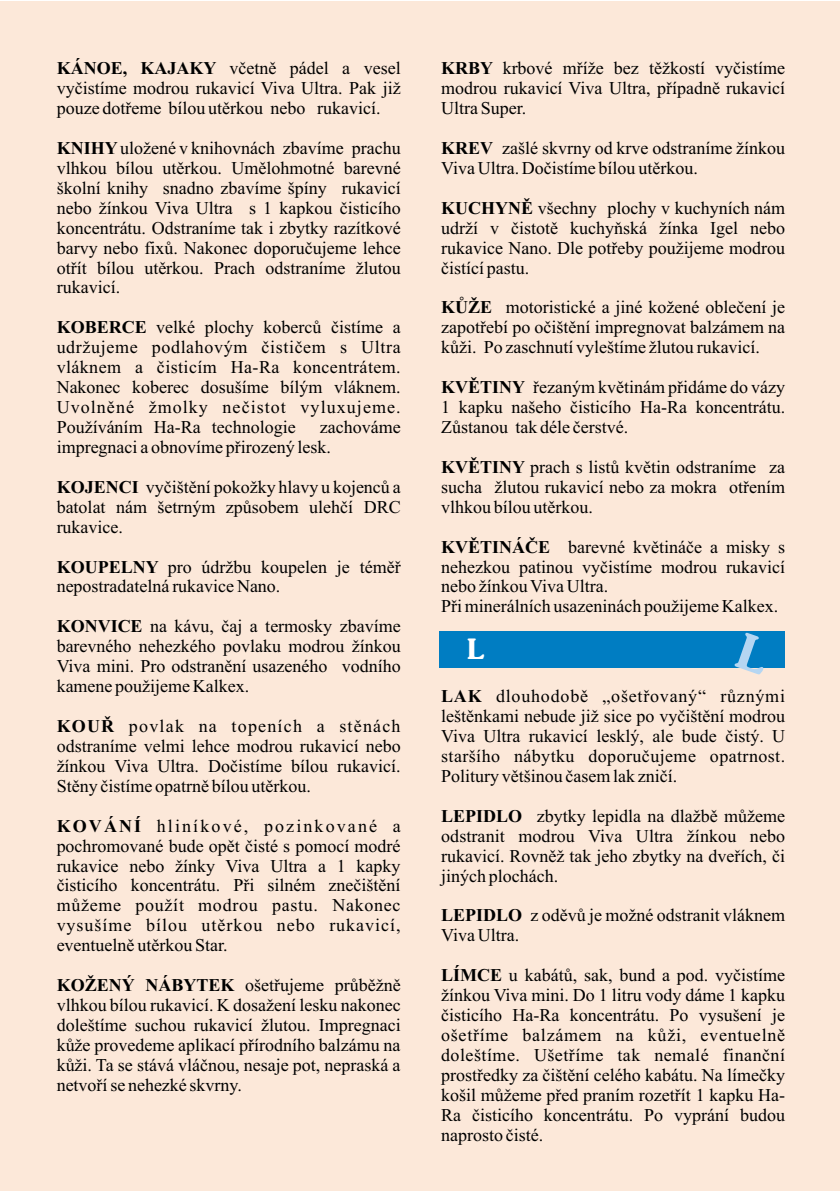
<style>
.page{position:relative;width:840px;height:1192px;background:#fff}
.page>*{position:absolute;margin:0;border:0;box-sizing:border-box;transform-origin:0 0}
.t1{font:700 28px "Southern";color:#fff}
.t2{font:18px/20px "Times New Roman CE";color:#000}
.t3{font:18px "Times New Roman";color:#000}
.t4{font:18px "Times New Roman CE";letter-spacing:.025em;color:#000}
.t5{font:18px "Times New Roman CE";letter-spacing:.035em;color:#000}
.t6{font:18px "Times New Roman CE";letter-spacing:.06em;color:#000}
.t7{font:18px "Times New Roman CE";letter-spacing:.055em;color:#000}
.t8{font:18px "Times New Roman CE";letter-spacing:.04em;color:#000}
.t9{font:18px "Times New Roman CE";letter-spacing:.065em;color:#000}
.t10{font:18px "Times New Roman CE";letter-spacing:.12em;color:#000}
.s1{font-weight:700}
.s2{font-family:"Times New Roman CE"}
</style>
<div class="page">
<div style="left:0;top:1px;width:839px;height:1190px;background:#fce8d9"></div>
<div style="left:439px;top:631px;width:346px;height:36px;background:#007dc2"></div>
<svg style="left:734px;top:667px;width:39px;height:1px"></svg>
<p class="t2" style="left:57px;top:60px;width:346px"><span class="s1">KÁNOE, KAJAKY</span> vèetnì pádel a vesel</p>
<p class="t2" style="left:441px;top:60px;width:346px"><span class="s1">KRBY</span> krbové møíže bez tìžkostí vyèistíme</p>
<p class="t2" style="left:57px;top:80px;width:346px">vyèistíme modrou rukavicí Viva Ultra. Pak již</p>
<p class="t2" style="left:441px;top:80px;width:346px">modrou rukavicí Viva Ultra, pøípadnì rukavicí</p>
<p class="t2" style="left:57px;top:100px;width:325px">pouze dotøeme bílou utìrkou nebo rukavicí.</p>
<p class="t2" style="left:441px;top:100px;width:87px">Ultra Super.</p>
<p class="t2" style="left:57px;top:140px;width:346px"><span class="s1">KNIHY</span>uložené v knihovnách zbavíme prachu</p>
<p class="t2" style="left:441px;top:140px;width:346px"><span class="s1">KREV</span> zašlé skvrny od krve odstraníme žínkou</p>
<p class="t2" style="left:57px;top:160px;width:346px">vlhkou bílou utìrkou. Umìlohmotné barevné</p>
<p class="t2" style="left:441px;top:160px;width:258px">Viva Ultra. Doèistíme bílou utìrkou.</p>
<p class="t2" style="left:57px;top:179px;width:346px">školní knihy snadno zbavíme špíny rukavicí nebo žínkou Viva Ultra s 1 kapkou èisticího</p>
<p class="t2" style="left:441px;top:199px;width:346px"><span class="s1">KUCHYNÌ</span> všechny plochy v kuchyních nám</p>
<p class="t2" style="left:57px;top:219px;width:346px">koncentrátu. Odstraníme tak i zbytky razítkové</p>
<p class="t2" style="left:441px;top:219px;width:346px">udrží v èistotì kuchyòská žínka Igel nebo</p>
<p class="t2" style="left:57px;top:239px;width:346px">barvy nebo fixù. Nakonec doporuèujeme lehce</p>
<p class="t3" style="left:441px;top:241px;width:345px"><span class="s2">rukavice Nano.</span> Dle potøeby použijeme modrou</p>
<p class="t2" style="left:57px;top:259px;width:346px">otøít bílou utìrkou. Prach odstraníme žlutou</p>
<p class="t3" style="left:441px;top:261px;width:90px">èistící pastu<span class="s2">.</span></p>
<p class="t2" style="left:57px;top:279px;width:65px">rukavicí.</p>
<p class="t2" style="left:441px;top:299px;width:346px"><span class="s1">KÙŽE</span> motoristické a jiné kožené obleèení je</p>
<p class="t2" style="left:57px;top:319px;width:346px"><span class="s1">KOBERCE</span> velké plochy kobercù èistíme a</p>
<p class="t2" style="left:441px;top:319px;width:346px">zapotøebí po oèištìní impregnovat balzámem na</p>
<p class="t5" style="left:57px;top:341px;width:346px">udržujeme podlahovým èistièem s Ultra</p>
<p class="t2" style="left:441px;top:339px;width:320px">kùži. Po zaschnutí vyleštíme žlutou rukavicí.</p>
<p class="t2" style="left:57px;top:359px;width:346px">vláknem a èisticím Ha-Ra koncentrátem.<br>Nakonec koberec dosušíme bílým vláknem.</p>
<p class="t2" style="left:441px;top:379px;width:346px"><span class="s1">KVÌTINY</span> øezaným kvìtinám pøidáme do vázy</p>
<p class="t6" style="left:57px;top:401px;width:346px">Uvolnìné žmolky neèistot vyluxujeme.</p>
<p class="t2" style="left:441px;top:399px;width:346px">1 kapku našeho èisticího Ha-Ra koncentrátu.</p>
<p class="t2" style="left:57px;top:419px;width:241px">Používáním Ha-Ra technologie</p>
<p class="t2" style="left:320px;top:419px;width:82px">zachováme</p>
<p class="t2" style="left:441px;top:419px;width:189px">Zùstanou tak déle èerstvé.</p>
<p class="t2" style="left:57px;top:439px;width:276px">impregnaci a obnovíme pøirozený lesk.</p>
<p class="t2" style="left:441px;top:459px;width:346px"><span class="s1">KVÌTINY</span> prach s listù kvìtin odstraníme za</p>
<p class="t2" style="left:57px;top:479px;width:346px"><span class="s1">KOJENCI</span> vyèištìní pokožky hlavy u kojencù a</p>
<p class="t2" style="left:441px;top:479px;width:346px">sucha žlutou rukavicí nebo za mokra otøením</p>
<p class="t2" style="left:57px;top:498px;width:346px">batolat nám šetrným zpùsobem ulehèí DRC</p>
<p class="t2" style="left:441px;top:498px;width:153px">vlhkou bílou utìrkou.</p>
<p class="t2" style="left:57px;top:518px;width:68px">rukavice.</p>
<p class="t2" style="left:441px;top:538px;width:346px"><span class="s1">KVÌTINÁÈE</span> barevné kvìtináèe a misky s</p>
<p class="t2" style="left:57px;top:558px;width:346px"><span class="s1">KOUPELNY</span> pro údržbu koupelen je témìø</p>
<p class="t2" style="left:441px;top:558px;width:346px">nehezkou patinou vyèistíme modrou rukavicí</p>
<p class="t2" style="left:57px;top:578px;width:225px">nepostradatelná rukavice Nano.</p>
<p class="t2" style="left:441px;top:578px;width:339px">nebo žínkou Viva Ultra.<br>Pøi minerálních usazeninách použijeme Kalkex.</p>
<p class="t2" style="left:57px;top:618px;width:346px"><span class="s1">KONVICE</span> na kávu, èaj a termosky zbavíme barevného nehezkého povlaku modrou žínkou</p>
<p class="t3" style="left:57px;top:660px;width:345px"><span class="s2">Viva mini.</span> Pro odstranìní usazeného vodního</p>
<p class="t2" style="left:441px;top:688px;width:346px"><span class="s1">LAK</span> dlouhodobì „ošetøovaný“ rùznými leštìnkami nebude již sice po vyèištìní modrou</p>
<h1 class="t1" style="left:467px;top:637px;width:18px">L</h1>
<p class="t3" style="left:57px;top:680px;width:194px">kamene použijeme Kalkex.</p>
<p class="t9" style="left:57px;top:720px;width:345px"><span class="s1">KOUØ</span> povlak na topeních a stìnách</p>
<p class="t2" style="left:441px;top:728px;width:346px">Viva Ultra rukavicí lesklý, ale bude èistý. U</p>
<p class="t2" style="left:57px;top:738px;width:346px">odstraníme velmi lehce modrou rukavicí nebo</p>
<p class="t4" style="left:441px;top:749px;width:346px">staršího nábytku doporuèujeme opatrnost.</p>
<p class="t2" style="left:57px;top:758px;width:346px">žínkou Viva Ultra. Doèistíme bílou rukavicí.</p>
<p class="t2" style="left:441px;top:768px;width:238px">Politury vìtšinou èasem lak znièí.</p>
<p class="t2" style="left:57px;top:778px;width:256px">Stìny èistíme opatrnì bílou utìrkou.</p>
<p class="t2" style="left:441px;top:807px;width:346px"><span class="s1">LEPIDLO</span> zbytky lepidla na dlažbì mùžeme</p>
<p class="t10" style="left:57px;top:819px;width:346px"><span class="s1">KOVÁNÍ</span> hliníkové, pozinkované a</p>
<p class="t2" style="left:441px;top:827px;width:346px">odstranit modrou Viva Ultra žínkou nebo</p>
<p class="t2" style="left:57px;top:837px;width:345px">pochromované bude opìt èisté s pomocí modré</p>
<p class="t2" style="left:441px;top:847px;width:345px">rukavicí. Rovnìž tak jeho zbytky na dveøích, èi</p>
<p class="t2" style="left:57px;top:857px;width:345px">rukavice nebo žínky Viva Ultra a 1 kapky</p>
<p class="t2" style="left:441px;top:867px;width:119px">jiných plochách.</p>
<p class="t2" style="left:57px;top:877px;width:345px">èisticího koncentrátu. Pøi silném zneèištìní mùžeme použít modrou pastu. Nakonec</p>
<p class="t2" style="left:441px;top:907px;width:345px"><span class="s1">LEPIDLO</span> z odìvù je možné odstranit vláknem</p>
<p class="t7" style="left:57px;top:919px;width:346px">vysušíme bílou utìrkou nebo rukavicí,</p>
<p class="t2" style="left:441px;top:927px;width:80px">Viva Ultra.</p>
<p class="t2" style="left:57px;top:937px;width:172px">eventuelnì utìrkou Star.</p>
<p class="t2" style="left:441px;top:967px;width:346px"><span class="s1">LÍMCE</span> u kabátù, sak, bund a pod. vyèistíme</p>
<p class="t2" style="left:57px;top:977px;width:346px"><span class="s1">KOŽENÝ NÁBYTEK</span> ošetøujeme prùbìžnì</p>
<p class="t2" style="left:441px;top:987px;width:346px">žínkou Viva mini. Do 1 litru vody dáme 1 kapku</p>
<p class="t2" style="left:57px;top:997px;width:346px">vlhkou bílou rukavicí. K dosažení lesku nakonec</p>
<p class="t2" style="left:441px;top:1007px;width:346px">èisticího Ha-Ra koncentrátu. Po vysušení je</p>
<p class="t2" style="left:57px;top:1017px;width:346px">doleštíme suchou rukavicí žlutou. Impregnaci</p>
<p class="t8" style="left:441px;top:1029px;width:345px">ošetøíme balzámem na kùži, eventuelnì</p>
<p class="t2" style="left:57px;top:1037px;width:345px">kùže provedeme aplikací pøírodního balzámu na</p>
<p class="t4" style="left:441px;top:1048px;width:345px">doleštíme. Ušetøíme tak nemalé finanèní</p>
<p class="t2" style="left:57px;top:1057px;width:345px">kùži. Ta se stává vláènou, nesaje pot, nepraská a</p>
<p class="t2" style="left:441px;top:1067px;width:345px">prostøedky za èištìní celého kabátu. Na límeèky</p>
<p class="t2" style="left:57px;top:1077px;width:187px">netvoøí se nehezké skvrny.</p>
<p class="t2" style="left:441px;top:1086px;width:345px;text-align:justify">košil mùžeme pøed praním rozetøít 1 kapku Ha-Ra èisticího koncentrátu. Po vyprání budou naprosto èisté.</p>
</div>
